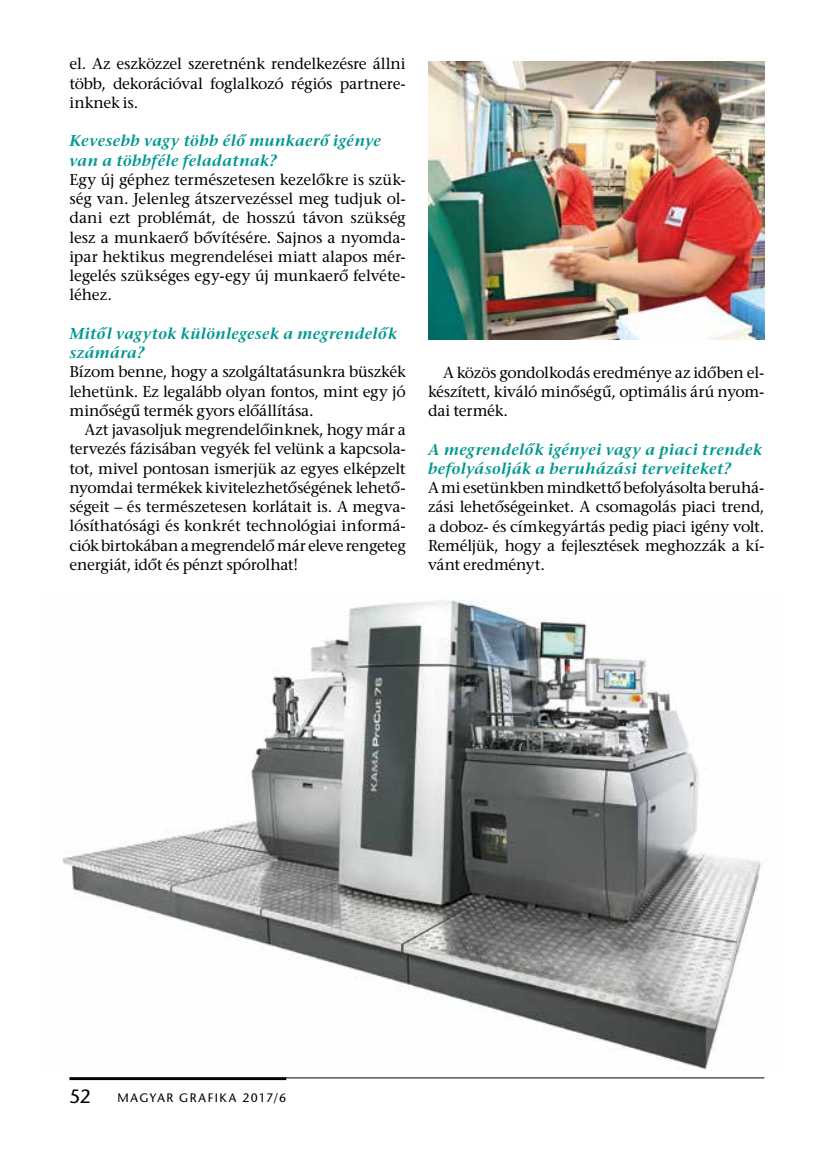
<style>
.page{position:relative;width:819px;height:1166px;background:#fff}
.page>*{position:absolute;margin:0;border:0;box-sizing:border-box;transform-origin:0 0}
.t1{font:19.25px "ITC Stone Sans";color:#000}
.t2{font:15.75px/19.2px "ITC Stone Serif";letter-spacing:-.015em;color:#000;text-align:justify}
.t3{font:italic 600 15.75px/19.2px "ITC Stone Serif";letter-spacing:.025em;color:#009890}
.t4{font:12.25px "ITC Stone Sans";letter-spacing:.12em;color:#000}
</style>
<div class="page">
<hr style="left:69px;top:1077px;width:695px;height:1px;background:#000">
<hr style="left:69px;top:1077px;width:217px;height:3px;background:#000">
<img style="left:62px;top:599px;width:699px;height:470px">
<img style="left:428px;top:61px;width:336px;height:278px">
<p class="t2" style="left:69px;top:57px;width:338px">el. Az eszközzel szeretnénk rendelkezésre állni több, dekorációval foglalkozó régiós partnere&shy;inknek is.</p>
<p class="t3" style="left:69px;top:134px;width:313px">Kevesebb vagy több élő munkaerő igénye van a többféle feladatnak?</p>
<p class="t2" style="left:69px;top:172px;width:338px">Egy új géphez természetesen kezelőkre is szük&shy;ség van. Jelenleg átszervezéssel meg tudjuk ol&shy;dani ezt problémát, de hosszú távon szükség lesz a munkaerő bővítésére. Sajnos a nyomda&shy;ipar hektikus megrendelései miatt alapos mér&shy;legelés szükséges egy-egy új munkaerő felvéte&shy;léhez.</p>
<p class="t3" style="left:69px;top:326px;width:329px">Mitől vagytok különlegesek a megrendelők számára?</p>
<p class="t2" style="left:69px;top:364px;width:338px">Bízom benne, hogy a szolgáltatásunkra büszkék lehetünk. Ez legalább olyan fontos, mint egy jó minőségű termék gyors előállítása.</p>
<p class="t2" style="left:69px;top:422px;width:338px;text-indent:15px">Azt javasoljuk megrendelőinknek, hogy már a tervezés fázisában vegyék fel velünk a kapcsola&shy;tot, mivel pontosan ismerjük az egyes elképzelt nyomdai termékek kivitelezhetőségének lehető&shy;ségeit – és természetesen korlátait is. A megva&shy;lósíthatósági és konkrét technológiai informá&shy;ciók birtokában a megrendelő már eleve rengeteg energiát, időt és pénzt spórolhat!</p>
<p class="t2" style="left:428px;top:365px;width:338px;text-indent:15px">A közös gondolkodás eredménye az időben el&shy;készített, kiváló minőségű, optimális árú nyom&shy;dai termék.</p>
<p class="t3" style="left:428px;top:442px;width:335px">A megrendelők igényei vagy a piaci trendek befolyásolják a beruházási terveiteket?</p>
<p class="t2" style="left:428px;top:480px;width:338px">A mi esetünkben mindkettő befolyásolta beruhá&shy;zási lehetőségeinket. A csomagolás piaci trend, a doboz- és címkegyártás pedig piaci igény volt.<br>Reméljük, hogy a fejlesztések meghozzák a kí&shy;vánt eredményt.</p>
<p class="t1" style="left:69px;top:1085px;width:23px">52</p>
<p class="t4" style="left:118px;top:1091px;width:170px">MAGYAR GRAFIKA 2017/6</p>
</div>
